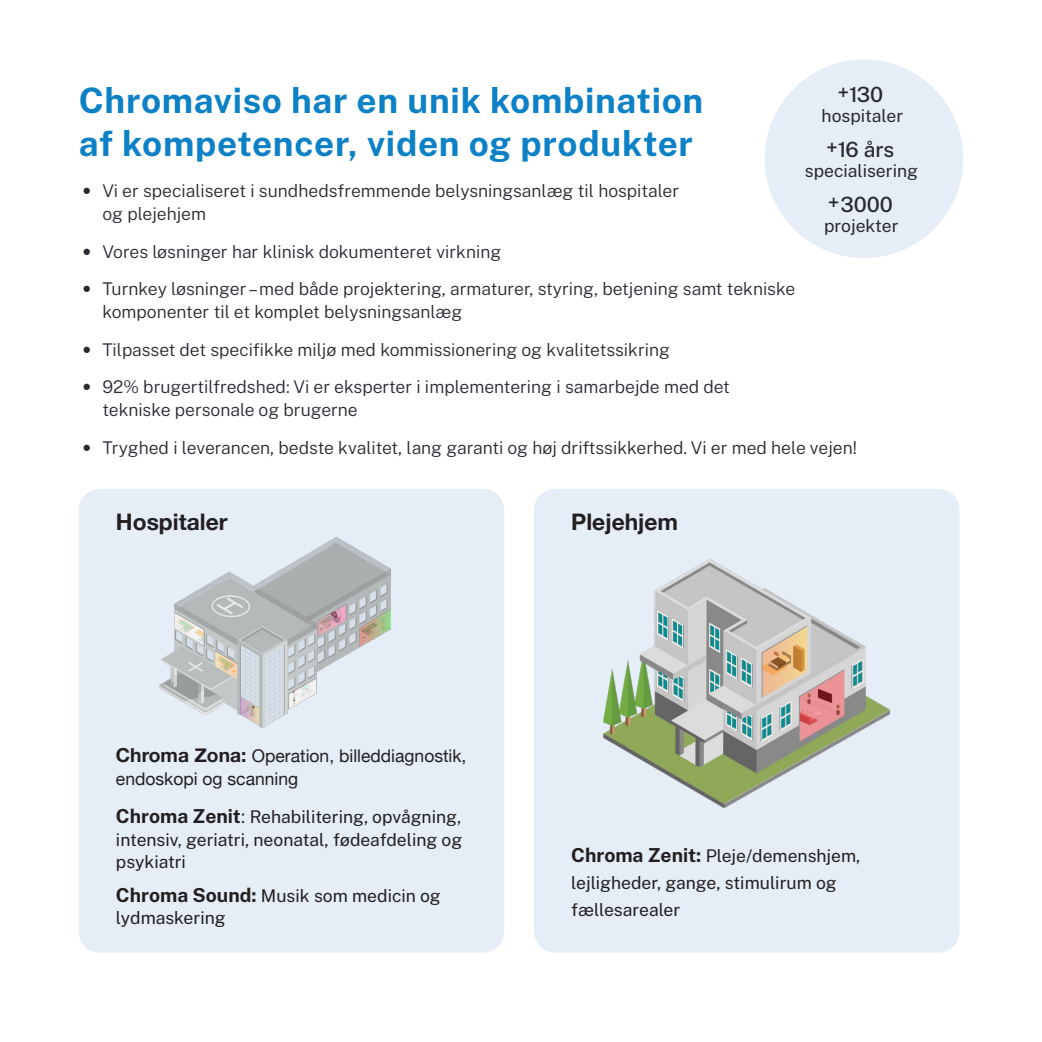
<style>
.page{position:relative;width:1042px;height:1042px;background:#fff}
.page>*{position:absolute;margin:0;border:0;box-sizing:border-box;transform-origin:0 0}
.t1{font:700 35px/43.8px "Public Sans";letter-spacing:.02em;color:#0c81c5}
.t2{font:700 22.75px "Helvetica Neue";color:#231f20}
.t3{font:500 21px "Public Sans";letter-spacing:-.005em;color:#282832}
.t4{font:300 17.5px/22.8px "Public Sans";color:#282832}
.t5{font:17.5px/22.8px "Public Sans";color:#231f20;text-align:justify}
.t6{font:17.5px/22.8px "Helvetica Neue";color:#231f20}
.t7{font:17.5px "Public Sans";color:#282832}
.s1{font-family:"Helvetica Neue"}
.s2{font-weight:700;font-size:19.25px}
.s3{font-weight:300;font-size:19.25px}
</style>
<div class="page">
<div style="left:79px;top:489px;width:425px;height:463px;background:#e5edf7;border-radius:21px"></div>
<div style="left:534px;top:489px;width:425px;height:463px;background:#e5edf7;border-radius:21px"></div>
<div style="left:765px;top:60px;width:198px;height:198px;background:#e5edf7;border-radius:50%"></div>
<img style="left:159px;top:537px;width:232px;height:191px">
<img style="left:603px;top:560px;width:287px;height:247px">
<p class="t3" style="left:837px;top:80px;width:47px">+130</p>
<p class="t7" style="left:821px;top:104px;width:83px">hospitaler</p>
<p class="t3" style="left:826px;top:135px;width:70px">+16 års</p>
<p class="t7" style="left:805px;top:159px;width:115px">specialisering</p>
<p class="t3" style="left:828px;top:190px;width:66px">+3000</p>
<p class="t7" style="left:824px;top:214px;width:76px">projekter</p>
<p class="t1" style="left:79px;top:77px;width:626px">Chromaviso har en unik kombination af kompetencer, viden og produkter</p>
<p class="t4" style="left:102px;top:179px;width:578px;text-indent:-20px"><span class="s1">•</span> Vi er specialiseret i sundhedsfremmende belysningsanlæg til hospitaler og plejehjem</p>
<p class="t4" style="left:82px;top:239px;width:420px"><span class="s1">•</span> Vores løsninger har klinisk dokumenteret virkning</p>
<p class="t4" style="left:102px;top:277px;width:694px;text-indent:-20px"><span class="s1">•</span> Turnkey løsninger – med både projektering, armaturer, styring, betjening samt tekniske komponenter til et komplet belysningsanlæg</p>
<p class="t4" style="left:82px;top:337px;width:589px"><span class="s1">•</span> Tilpasset det specifikke miljø med kommissionering og kvalitetssikring</p>
<p class="t4" style="left:102px;top:375px;width:629px;text-indent:-20px"><span class="s1">•</span> 92% brugertilfredshed: Vi er eksperter i implementering i samarbejde med det tekniske personale og brugerne</p>
<p class="t4" style="left:82px;top:435px;width:776px"><span class="s1">•</span> Tryghed i leverancen, bedste kvalitet, lang garanti og høj driftssikkerhed. Vi er med hele vejen!</p>
<p class="t2" style="left:116px;top:503px;width:113px">Hospitaler</p>
<p class="t6" style="left:116px;top:745px;width:352px"><span class="s2">Chroma Zona:</span> Operation, billeddiagnostik, endoskopi og scanning</p>
<p class="t5" style="left:116px;top:804px;width:348px"><span class="s2">Chroma Zenit</span><span class="s3">:</span> Rehabilitering, opvågning, intensiv, geriatri, neonatal, fødeafdeling og psykiatri</p>
<p class="t5" style="left:116px;top:883px;width:326px"><span class="s2">Chroma Sound:</span> Musik som medicin og lydmaskering</p>
<p class="t2" style="left:571px;top:503px;width:108px">Plejehjem</p>
<p class="t5" style="left:571px;top:844px;width:291px"><span class="s2">Chroma Zenit:</span> Pleje/demenshjem,</p>
<p class="t5" style="left:571px;top:871px;width:267px">lejligheder, gange, stimulirum og</p>
<p class="t5" style="left:571px;top:898px;width:111px">fællesarealer</p>
</div>
